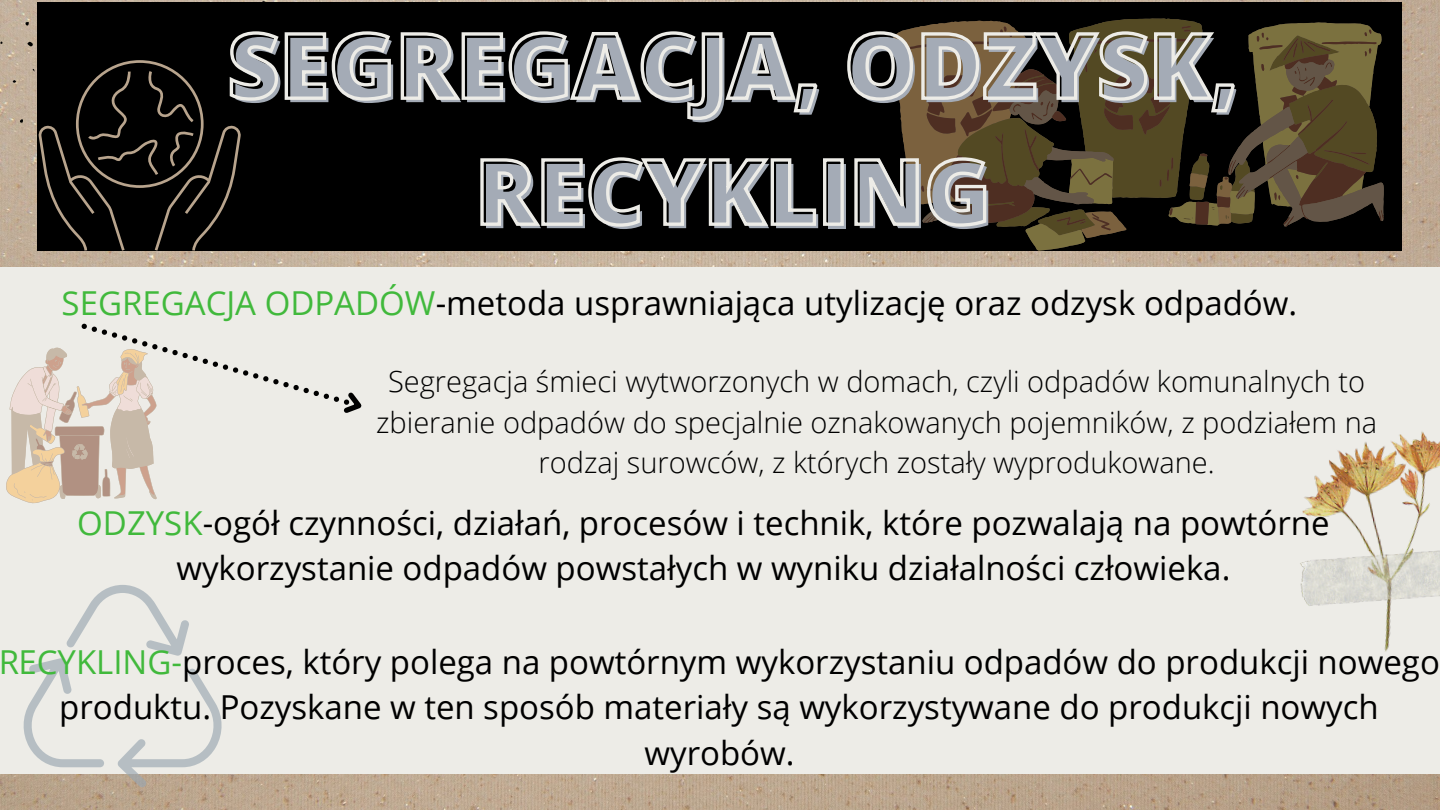
<style>
.page{position:relative;width:1440px;height:810px;background:#fff}
.page>*{position:absolute;margin:0;border:0;box-sizing:border-box;transform-origin:0 0}
.t1{font:800 90px/126px "Open Sans";color:#a4abb6;text-align:center}
.t2{font:33px/45.8px "Open Sans";color:#000;text-align:center}
.t3{font:300 29px/40.1px "Open Sans";color:#000;text-align:center}
.s1{color:#41b93c}
</style>
<div class="page">
<img style="left:0;top:0;width:1440px;height:810px">
<svg style="left:0;top:0;width:377px;height:268px;background:#bfad99"></svg>
<div style="left:0;top:268px;width:1440px;height:506px;background:#edece7"></div>
<svg style="left:24px;top:585px;width:198px;height:202px"></svg>
<div style="left:37px;top:3px;width:1365px;height:248px;background:#000"></div>
<img style="left:1302px;top:431px;width:138px;height:221px">
<img style="left:1300px;top:546px;width:140px;height:61px">
<svg style="left:957px;top:18px;width:238px;height:7px"></svg>
<svg style="left:1025px;top:22px;width:344px;height:229px"></svg>
<svg style="left:903px;top:26px;width:479px;height:204px"></svg>
<svg style="left:922px;top:60px;width:462px;height:166px"></svg>
<svg style="left:38px;top:60px;width:203px;height:191px"></svg>
<svg style="left:6px;top:323px;width:356px;height:180px"></svg>
<svg style="left:228px;top:25px;width:1009px;height:97px"></svg>
<svg style="left:480px;top:156px;width:508px;height:73px"></svg>
<p class="t1" style="left:231px;top:4px;width:1012px">SEGREGACJA, ODZYSK,<br>RECYKLING</p>
<p class="t2" style="left:62px;top:280px;width:1237px"><span class="s1">SEGREGACJA ODPADÓW</span>-metoda usprawniająca utylizację oraz odzysk odpadów.</p>
<p class="t3" style="left:376px;top:361px;width:1002px">Segregacja śmieci wytworzonych w domach, czyli odpadów komunalnych to zbieranie odpadów do specjalnie oznakowanych pojemników, z podziałem na rodzaj surowców, z których zostały wyprodukowane.</p>
<p class="t2" style="left:77px;top:499px;width:1254px"><span class="s1">ODZYSK</span>-ogół czynności, działań, procesów i technik, które pozwalają na powtórne wykorzystanie odpadów powstałych w wyniku działalności człowieka.</p>
<p class="t2" style="left:-2px;top:638px;width:1443px"><span class="s1">RECYKLING-</span>proces, który polega na powtórnym wykorzystaniu odpadów do produkcji nowego produktu. Pozyskane w ten sposób materiały są wykorzystywane do produkcji nowych wyrobów.</p>
</div>
